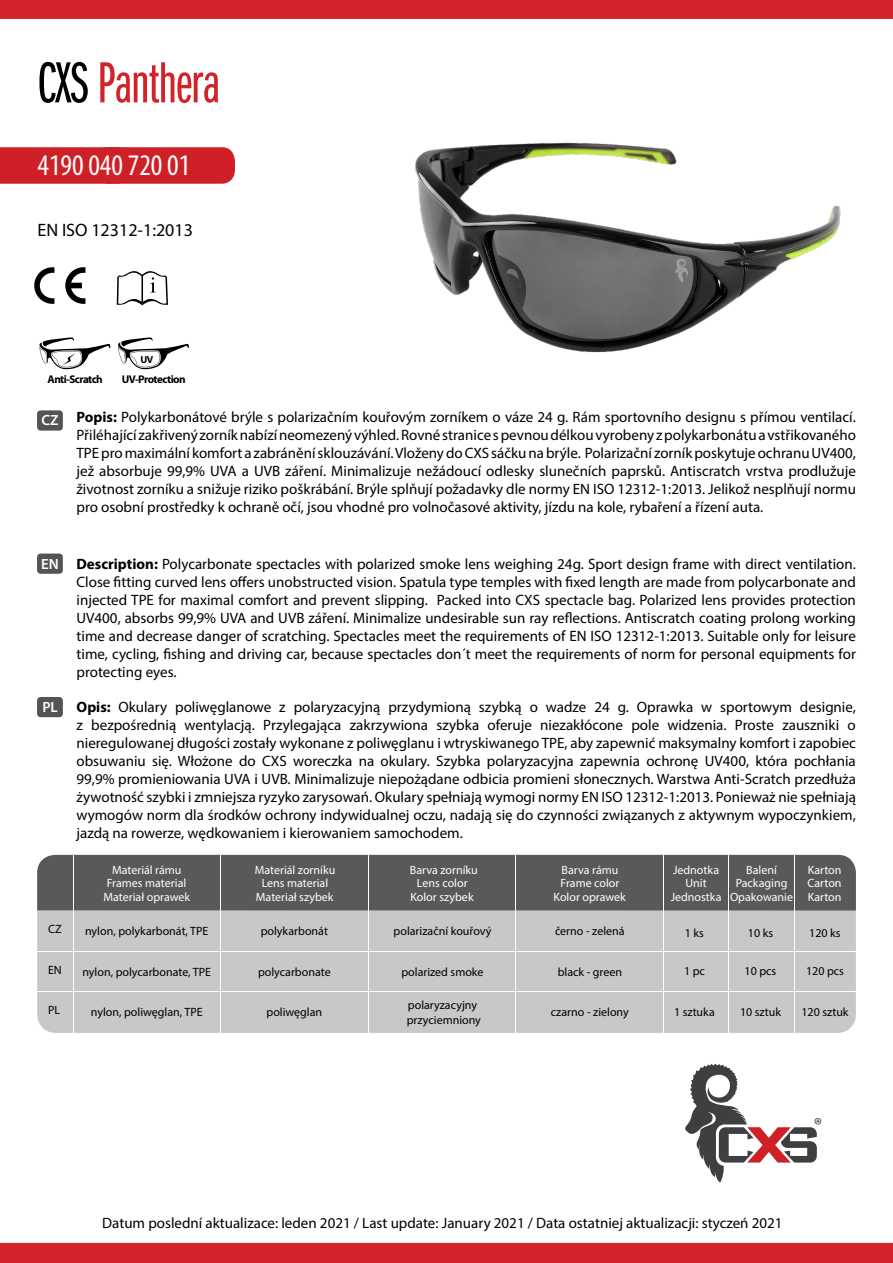
<style>
.page{position:relative;width:893px;height:1263px;background:#fff}
.page>*{position:absolute;margin:0;border:0;box-sizing:border-box;transform-origin:0 0}
.t1{font:60px "Franklin Got Itc DOT Boo Ext Com";letter-spacing:-.01em;color:#d2232a}
.t2{font:condensed 30px "Myriad Pro";color:#fff}
.t3{font:18px "Myriad Pro";color:#000}
.t4{font:15px/18px "Myriad Pro";color:#000;text-align:justify}
.t5{font:600 14.85px "Myriad Pro";color:#fff}
.t6{font:12px/15px "Myriad Pro";color:#000}
.t7{font:12px "Myriad Pro";color:#fff}
.t8{font:700 11.25px "Myriad Pro";letter-spacing:-.05em;color:#000}
.t9{font:700 10.2px "Myriad Pro";color:#000}
.s1{color:#000}
.s2{font-weight:700}
</style>
<div class="page">
<div style="left:0;top:147px;width:235px;height:37px;background:#cf2027"></div>
<img style="left:415px;top:142px;width:426px;height:211px">
<div style="left:37px;top:410px;width:26px;height:21px;background:#545456;border-radius:3px"></div>
<div style="left:37px;top:554px;width:26px;height:20px;background:#545456;border-radius:3px"></div>
<div style="left:37px;top:697px;width:26px;height:20px;background:#545456;border-radius:3px"></div>
<div style="left:0;top:0;width:893px;height:19px;background:#d2232a"></div>
<div style="left:0;top:1243px;width:893px;height:20px;background:#d2232a"></div>
<svg style="left:685px;top:1063px;width:136px;height:120px"></svg>
<div style="left:37px;top:855px;width:819px;height:178px;background:#c7c8ca;border-radius:18px"></div>
<div style="left:37px;top:855px;width:819px;height:55px;background:#58595b"></div>
<hr style="left:37px;top:991px;width:819px;height:1px;background:#fff">
<hr style="left:37px;top:951px;width:819px;height:1px;background:#fff">
<hr style="left:221px;top:855px;width:1px;height:178px;background:#fff">
<hr style="left:73px;top:855px;width:1px;height:178px;background:#fff">
<hr style="left:794px;top:855px;width:1px;height:178px;background:#fff">
<hr style="left:728px;top:855px;width:1px;height:178px;background:#fff">
<hr style="left:516px;top:855px;width:1px;height:178px;background:#fff">
<hr style="left:368px;top:855px;width:1px;height:178px;background:#fff">
<hr style="left:663px;top:855px;width:1px;height:178px;background:#fff">
<svg style="left:39px;top:337px;width:72px;height:32px"></svg>
<svg style="left:117px;top:271px;width:51px;height:34px"></svg>
<svg style="left:34px;top:267px;width:20px;height:37px"></svg>
<svg style="left:65px;top:267px;width:20px;height:37px"></svg>
<svg style="left:118px;top:337px;width:71px;height:32px"></svg>
<h1 class="t1" style="left:37px;top:51px;width:184px"><span class="s1">CXS</span> Panthera</h1>
<h2 class="t2" style="left:38px;top:147px;width:154px">4190 040 720 01</h2>
<p class="t3" style="left:38px;top:219px;width:157px">EN ISO 12312-1:2013</p>
<p class="t9" style="left:140px;top:353px;width:14px">UV</p>
<p class="t8" style="left:48px;top:372px;width:57px">Anti-Scratch</p>
<p class="t8" style="left:122px;top:372px;width:65px">UV-Protection</p>
<p class="t5" style="left:42px;top:411px;width:19px">CZ</p>
<p class="t4" style="left:77px;top:407px;width:781px"><span class="s2">Popis:</span> Polykarbonátové brýle s polarizačním kouřovým zorníkem o váze 24 g. Rám sportovního designu s přímou ventilací.<br>Přiléhající zakřivený zorník nabízí neomezený výhled. Rovné stranice s pevnou délkou vyrobeny z polykarbonátu a vstřikovaného TPE pro maximální komfort a zabránění sklouzávání. Vloženy do CXS sáčku na brýle. Polarizační zorník poskytuje ochranu UV400, jež absorbuje 99,9% UVA a UVB záření. Minimalizuje nežádoucí odlesky slunečních paprsků. Antiscratch vrstva prodlužuje životnost zorníku a snižuje riziko poškrábání. Brýle splňují požadavky dle normy EN ISO 12312-1:2013. Jelikož nesplňují normu pro osobní prostředky k ochraně očí, jsou vhodné pro volnočasové aktivity, jízdu na kole, rybaření a řízení auta.</p>
<p class="t5" style="left:41px;top:554px;width:19px">EN</p>
<p class="t5" style="left:42px;top:698px;width:17px">PL</p>
<p class="t4" style="left:77px;top:554px;width:781px"><span class="s2">Description:</span> Polycarbonate spectacles with polarized smoke lens weighing 24g. Sport design frame with direct ventilation.<br>Close fitting curved lens offers unobstructed vision. Spatula type temples with fixed length are made from polycarbonate and injected TPE for maximal comfort and prevent slipping. Packed into CXS spectacle bag. Polarized lens provides protection UV400, absorbs 99,9% UVA and UVB záření. Minimalize undesirable sun ray reflections. Antiscratch coating prolong working time and decrease danger of scratching. Spectacles meet the requirements of EN ISO 12312-1:2013. Suitable only for leisure time, cycling, fishing and driving car, because spectacles don´t meet the requirements of norm for personal equipments for protecting eyes.</p>
<p class="t4" style="left:77px;top:697px;width:781px"><span class="s2">Opis:</span> Okulary poliwęglanowe z polaryzacyjną przydymioną szybką o wadze 24 g. Oprawka w sportowym designie, z bezpośrednią wentylacją. Przylegająca zakrzywiona szybka oferuje niezakłócone pole widzenia. Proste zauszniki o nieregulowanej długości zostały wykonane z poliwęglanu i wtryskiwanego TPE, aby zapewnić maksymalny komfort i zapobiec obsuwaniu się. Włożone do CXS woreczka na okulary. Szybka polaryzacyjna zapewnia ochronę UV400, która pochłania 99,9% promieniowania UVA i UVB. Minimalizuje niepożądane odbicia promieni słonecznych. Warstwa Anti-Scratch przedłuża żywotność szybki i zmniejsza ryzyko zarysowań. Okulary spełniają wymogi normy EN ISO 12312-1:2013. Ponieważ nie spełniają wymogów norm dla środków ochrony indywidualnej oczu, nadają się do czynności związanych z aktywnym wypoczynkiem, jazdą na rowerze, wędkowaniem i kierowaniem samochodem.</p>
<p class="t7" style="left:112px;top:862px;width:71px">Materiál rámu</p>
<p class="t7" style="left:107px;top:876px;width:81px">Frames material</p>
<p class="t7" style="left:103px;top:890px;width:88px">Materiał oprawek</p>
<p class="t7" style="left:255px;top:862px;width:82px">Materiál zorníku</p>
<p class="t7" style="left:256px;top:889px;width:79px">Materiał szybek</p>
<p class="t7" style="left:262px;top:876px;width:68px">Lens material</p>
<p class="t7" style="left:410px;top:862px;width:69px">Barva zorníku</p>
<p class="t7" style="left:410px;top:889px;width:65px">Kolor szybek</p>
<p class="t7" style="left:417px;top:876px;width:52px">Lens color</p>
<p class="t7" style="left:562px;top:862px;width:58px">Barva rámu</p>
<p class="t7" style="left:554px;top:889px;width:74px">Kolor oprawek</p>
<p class="t7" style="left:560px;top:876px;width:60px">Frame color</p>
<p class="t7" style="left:673px;top:862px;width:48px">Jednotka</p>
<p class="t7" style="left:671px;top:889px;width:52px">Jednostka</p>
<p class="t7" style="left:685px;top:876px;width:23px">Unit</p>
<p class="t7" style="left:746px;top:862px;width:32px">Balení</p>
<p class="t7" style="left:730px;top:889px;width:65px">Opakowanie</p>
<p class="t7" style="left:736px;top:876px;width:53px">Packaging</p>
<p class="t7" style="left:808px;top:862px;width:35px">Karton</p>
<p class="t7" style="left:808px;top:889px;width:35px">Karton</p>
<p class="t7" style="left:808px;top:876px;width:36px">Carton</p>
<p class="t6" style="left:48px;top:922px;width:15px">CZ</p>
<p class="t6" style="left:85px;top:923px;width:125px">nylon, polykarbonát, TPE</p>
<p class="t6" style="left:261px;top:923px;width:69px">polykarbonát</p>
<p class="t6" style="left:394px;top:923px;width:99px">polarizační kouřový</p>
<p class="t6" style="left:555px;top:923px;width:71px">černo - zelená</p>
<p class="t6" style="left:685px;top:925px;width:21px">1 ks</p>
<p class="t6" style="left:748px;top:925px;width:27px">10 ks</p>
<p class="t6" style="left:809px;top:925px;width:33px">120 ks</p>
<p class="t6" style="left:48px;top:962px;width:15px">EN</p>
<p class="t6" style="left:82px;top:964px;width:130px">nylon, polycarbonate, TPE</p>
<p class="t6" style="left:258px;top:964px;width:74px">polycarbonate</p>
<p class="t6" style="left:401px;top:964px;width:84px">polarized smoke</p>
<p class="t6" style="left:558px;top:964px;width:66px">black - green</p>
<p class="t6" style="left:684px;top:963px;width:22px">1 pc</p>
<p class="t6" style="left:745px;top:963px;width:33px">10 pcs</p>
<p class="t6" style="left:806px;top:963px;width:39px">120 pcs</p>
<p class="t6" style="left:48px;top:1003px;width:14px">PL</p>
<p class="t6" style="left:91px;top:1004px;width:113px">nylon, poliwęglan, TPE</p>
<p class="t6" style="left:266px;top:1004px;width:57px">poliwęglan</p>
<p class="t6" style="left:407px;top:997px;width:76px">polaryzacyjny przyciemniony</p>
<p class="t6" style="left:551px;top:1004px;width:79px">czarno - zielony</p>
<p class="t6" style="left:674px;top:1004px;width:42px">1 sztuka</p>
<p class="t6" style="left:740px;top:1004px;width:42px">10 sztuk</p>
<p class="t6" style="left:801px;top:1004px;width:49px">120 sztuk</p>
<p class="t4" style="left:102px;top:1214px;width:682px">Datum poslední aktualizace: leden 2021 / Last update: January 2021 / Data ostatniej aktualizacji: styczeń 2021</p>
</div>
